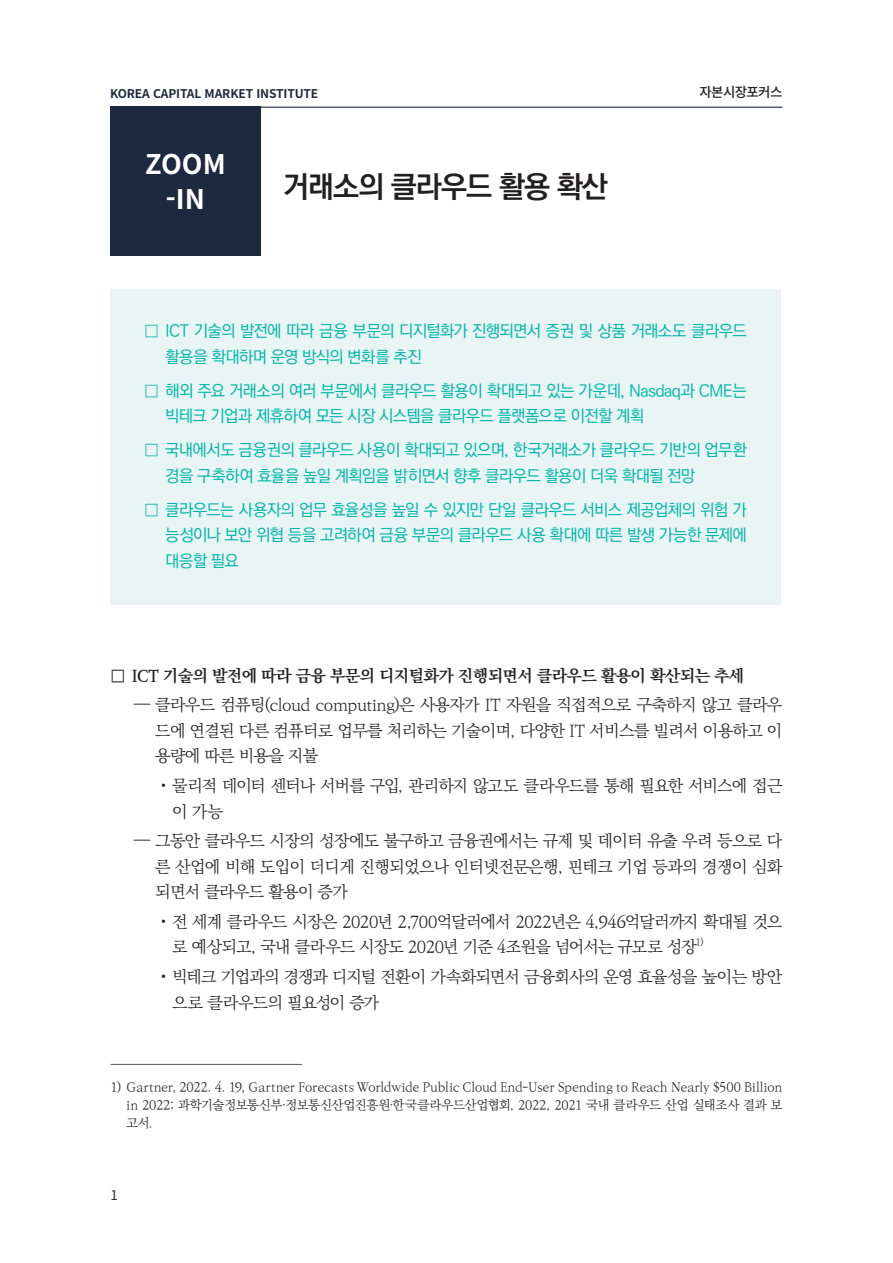
<style>
.page{position:relative;width:893px;height:1263px;background:#fff}
.page>*{position:absolute;margin:0;border:0;box-sizing:border-box;transform-origin:0 0}
.t1{font:30px "Ko Pub World Dotum PB";letter-spacing:-.035em;color:#231f20}
.t2{font:700 27px/35.1px "Noto Sans CJ Kkr";color:#fff;text-align:center}
.t3{font:16.5px/25.5px "Ko Pub World Batang PL";letter-spacing:-.035em;color:#231f20}
.t4{font:16.5px/25.5px "Ko Pub World Dotum PM";letter-spacing:-.04em;color:#00b6a9}
.t5{font:16.5px "Ko Pub World Batang PB";letter-spacing:-.035em;color:#231f20}
.t6{font:500 13.5px "Noto Sans CJ Kkr";letter-spacing:-.05em;color:#231f20}
.t7{font:600 13.5px "Noto Sans CJ Kkr";color:#231f20}
.t8{font:12.75px/18px "Ko Pub World Batang PL";letter-spacing:-.025em;color:#231f20;text-align:justify}
.t9{font:700 12px "Noto Sans CJ Kkr";letter-spacing:-.01em;color:#1d293e}
.t10{font:9.6px "Ko Pub World Batang PL";color:#231f20}
.s1{font-family:"Ko Pub World Batang PL"}
</style>
<div class="page">
<hr style="left:111px;top:1064px;width:191px;height:1px;background:#57585a">
<div style="left:110px;top:289px;width:671px;height:315px;background:#e9f5f4"></div>
<div style="left:110px;top:107px;width:151px;height:149px;background:#1d293e"></div>
<hr style="left:110px;top:107px;width:672px;height:1px;background:#1d293e">
<p class="t9" style="left:110px;top:86px;width:210px">KOREA CAPITAL MARKET INSTITUTE</p>
<p class="t6" style="left:699px;top:85px;width:84px">자본시장포커스</p>
<h2 class="t2" style="left:145px;top:147px;width:82px">ZOOM -IN</h2>
<h1 class="t1" style="left:283px;top:165px;width:327px">거래소의 클라우드 활용 확산</h1>
<p class="t4" style="left:165px;top:319px;width:583px;text-indent:-21px"><span class="s1">□</span> ICT 기술의 발전에 따라 금융 부문의 디지털화가 진행되면서 증권 및 상품 거래소도 클라우드 활용을 확대하며 운영 방식의 변화를 추진</p>
<p class="t4" style="left:165px;top:378px;width:583px;text-indent:-21px"><span class="s1">□</span> 해외 주요 거래소의 여러 부문에서 클라우드 활용이 확대되고 있는 가운데, Nasdaq과 CME는 빅테크 기업과 제휴하여 모든 시장 시스템을 클라우드 플랫폼으로 이전할 계획</p>
<p class="t4" style="left:165px;top:438px;width:583px;text-indent:-21px"><span class="s1">□</span> 국내에서도 금융권의 클라우드 사용이 확대되고 있으며, 한국거래소가 클라우드 기반의 업무환 경을 구축하여 효율을 높일 계획임을 밝히면서 향후 클라우드 활용이 더욱 확대될 전망</p>
<p class="t4" style="left:165px;top:497px;width:583px;text-align:justify;text-indent:-21px"><span class="s1">□</span> 클라우드는 사용자의 업무 효율성을 높일 수 있지만 단일 클라우드 서비스 제공업체의 위험 가 능성이나 보안 위협 등을 고려하여 금융 부문의 클라우드 사용 확대에 따른 발생 가능한 문제에 대응할 필요</p>
<p class="t5" style="left:111px;top:663px;width:635px">□ ICT 기술의 발전에 따라 금융 부문의 디지털화가 진행되면서 클라우드 활용이 확산되는 추세</p>
<p class="t3" style="left:155px;top:693px;width:629px;text-align:justify;text-indent:-21px">— 클라우드 컴퓨팅(cloud computing)은 사용자가 IT 자원을 직접적으로 구축하지 않고 클라우 드에 연결된 다른 컴퓨터로 업무를 처리하는 기술이며, 다양한 IT 서비스를 빌려서 이용하고 이 용량에 따른 비용을 지불</p>
<p class="t3" style="left:172px;top:773px;width:612px;text-indent:-17px">・물리적 데이터 센터나 서버를 구입, 관리하지 않고도 클라우드를 통해 필요한 서비스에 접근 이가능</p>
<p class="t3" style="left:155px;top:829px;width:629px;text-align:justify;text-indent:-21px">— 그동안 클라우드 시장의 성장에도 불구하고 금융권에서는 규제 및 데이터 유출 우려 등으로 다 른 산업에 비해 도입이 더디게 진행되었으나 인터넷전문은행, 핀테크 기업 등과의 경쟁이 심화 되면서 클라우드 활용이 증가</p>
<p class="t3" style="left:172px;top:909px;width:612px;text-indent:-17px">・전 세계 클라우드 시장은 2020년 2,700억달러에서 2022년은 4,946억달러까지 확대될 것으 로 예상되고, 국내 클라우드 시장도 2020년 기준 4조원을 넘어서는 규모로 성장</p>
<p class="t10" style="left:695px;top:935px;width:10px">1)</p>
<p class="t3" style="left:172px;top:965px;width:612px;text-indent:-17px">・빅테크 기업과의 경쟁과 디지털 전환이 가속화되면서 금융회사의 운영 효율성을 높이는 방안 으로 클라우드의 필요성이 증가</p>
<p class="t8" style="left:126px;top:1078px;width:658px;text-indent:-16px">1) Gartner, 2022. 4. 19, Gartner Forecasts Worldwide Public Cloud End-User Spending to Reach Nearly $500 Billion in 2022; 과학기술정보통신부·정보통신산업진흥원·한국클라우드산업협회, 2022, 2021 국내 클라우드 산업 실태조사 결과 보 고서.</p>
<p class="t7" style="left:111px;top:1187px;width:9px">1</p>
</div>
